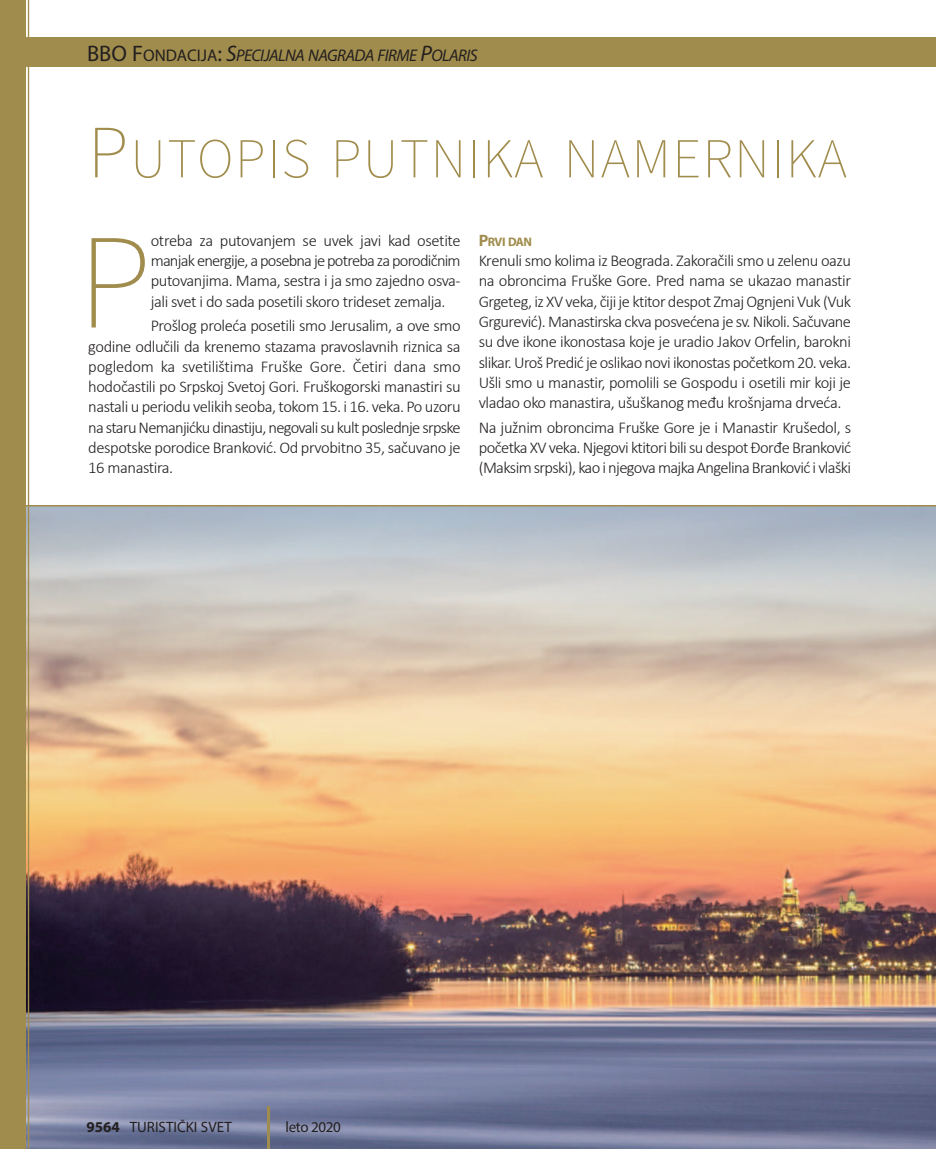
<style>
.page{position:relative;width:936px;height:1149px;background:#fff}
.page>*{position:absolute;margin:0;border:0;box-sizing:border-box;transform-origin:0 0}
.t1{font:200 135.3px "Source Sans Pro";color:#a08c4c}
.t2{font:200 56.25px "Source Sans Pro";letter-spacing:.025em;color:#a08c4c}
.t3{font:italic 16.8px "Myriad Pro";letter-spacing:-.035em;color:#231f20}
.t4{font:300 16.5px/20.2px "Calibri";letter-spacing:-.025em;color:#231f20;text-align:justify}
.t5{font:15px "Myriad Pro";color:#231f20}
.t6{font:700 12.3px "Myriad Pro";letter-spacing:-.04em;color:#a08c4c}
.s1{font-style:normal;font-size:22.5px}
.s2{font-style:normal}
.s3{font-size:22.5px}
.s4{font-size:75px}
.s5{font-size:16.5px}
.s6{font-weight:700}
</style>
<div class="page">
<img style="left:26px;top:505px;width:909px;height:643px">
<div style="left:22px;top:37px;width:913px;height:29px;background:#a08c4c"></div>
<hr style="left:267px;top:1106px;width:2px;height:42px;background:#a08c4c">
<div style="left:0;top:0;width:26px;height:1148px;background:#a08c4c"></div>
<hr style="left:28px;top:0;width:1px;height:1148px;background:#a08c4c">
<p class="t3" style="left:87px;top:49px;width:392px"><span class="s1">BBO F</span><span class="s2">ONDACIJA</span><span class="s1">:</span> <span class="s3">S</span>PECIJALNA NAGRADA FIRME <span class="s3">P</span>OLARIS</p>
<h2 class="t2" style="left:88px;top:137px;width:760px"><span class="s4">P</span>UTOPIS PUTNIKA NAMERNIKA</h2>
<p class="t4" style="left:151px;top:231px;width:311px">otreba za putovanjem se uvek javi kad osetite manjak energije, a posebna je potreba za porodičnim putovanjima. Mama, sestra i ja smo zajedno osva&shy;jali svet i do sada posetili skoro trideset zemalja.</p>
<p class="t4" style="left:88px;top:317px;width:374px;text-indent:62px">Prošlog proleća posetili smo Jerusalim, a ove smo godine odlučili da krenemo stazama pravoslavnih riznica sa pogledom ka svetilištima Fruške Gore. Četiri dana smo hodočastili po Srpskoj Svetoj Gori. Fruškogorski manastiri su nastali u periodu velikih seoba, tokom 15. i 16. veka. Po uzoru na staru Nemanjićku dinastiju, negovali su kult poslednje srpske despotske porodice Branković. Od prvobitno 35, sačuvano je 16 manastira.</p>
<h1 class="t1" style="left:78px;top:230px;width:75px">P</h1>
<p class="t6" style="left:478px;top:237px;width:55px"><span class="s5">P</span>RVI DAN</p>
<p class="t4" style="left:478px;top:252px;width:374px">Krenuli smo kolima iz Beograda. Zakoračili smo u zelenu oazu na obroncima Fruške Gore. Pred nama se ukazao manastir Grgeteg, iz XV veka, čiji je ktitor despot Zmaj Ognjeni Vuk (Vuk Grgurević). Manastirska ckva posvećena je sv. Nikoli. Sačuvane su dve ikone ikonostasa koje je uradio Jakov Orfelin, barokni slikar. Uroš Predić je oslikao novi ikonostas početkom 20. veka.<br>Ušli smo u manastir, pomolili se Gospodu i osetili mir koji je vladao oko manastira, ušuškanog među krošnjama drveća.</p>
<p class="t4" style="left:478px;top:418px;width:374px">Na južnim obroncima Fruške Gore je i Manastir Krušedol, s početka XV veka. Njegovi ktitori bili su despot Đorđe Branković (Maksim srpski), kao i njegova majka Angelina Branković i vlaški</p>
<p class="t5" style="left:87px;top:1120px;width:147px"><span class="s6">9564</span> TURISTIČKI SVET</p>
<p class="t5" style="left:285px;top:1120px;width:57px">LETO 2020</p>
</div>
